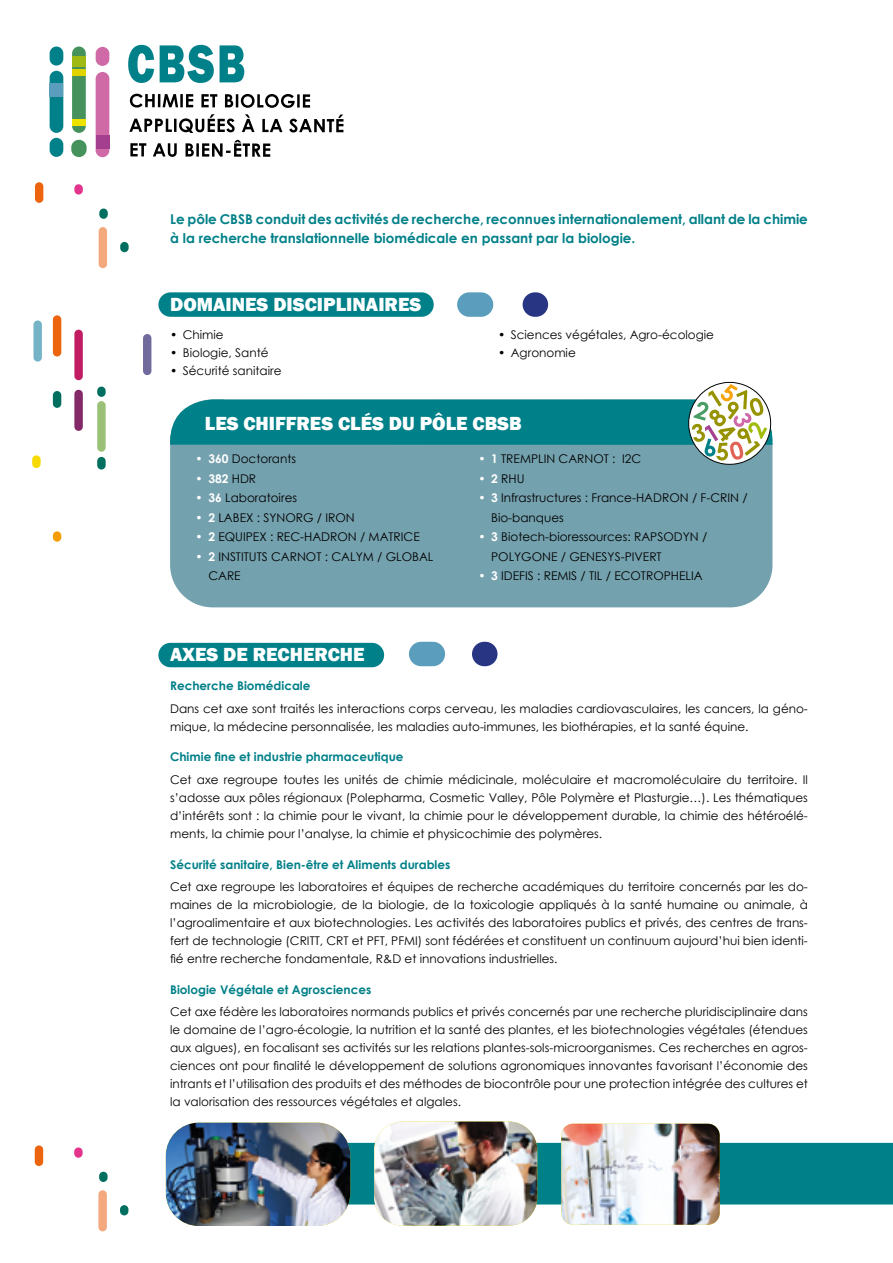
<style>
.page{position:relative;width:893px;height:1263px;background:#fff}
.page>*{position:absolute;margin:0;border:0;box-sizing:border-box;transform-origin:0 0}
.H1___titre1{font:800 19.5px "Franklin Gothic";color:#fff}
.chapô{font:700 13.5px/19.5px "Century Gothic";color:#008088}
.texte_courant{font:12px/18px "Century Gothic";color:#000}
.H2___titre_2{font:700 12px "Century Gothic";color:#008088}
.t1{font:700 12px "Century Gothic";color:#fff}
.s1{font-weight:700;color:#fff}
.s2{font-weight:400;color:#000}
</style>
<div class="page">
<div style="left:158px;top:643px;width:226px;height:24px;background:#008088;border-radius:12px"></div>
<div style="left:143px;top:334px;width:8px;height:41px;background:#716a9c;border-radius:4px"></div>
<div style="left:53px;top:531px;width:8px;height:11px;background:#f59c00;border-radius:4px"></div>
<div style="left:120px;top:242px;width:9px;height:10px;background:#006f5f;border-radius:4px"></div>
<div style="left:74px;top:390px;width:9px;height:41px;background:#842967;border-radius:4px"></div>
<div style="left:99px;top:209px;width:9px;height:10px;background:#006f5f;border-radius:4px"></div>
<div style="left:32px;top:455px;width:9px;height:13px;background:#f6d900;border-radius:4px"></div>
<div style="left:53px;top:391px;width:8px;height:17px;background:#006f5f;border-radius:4px"></div>
<div style="left:97px;top:387px;width:9px;height:10px;background:#006f5f;border-radius:4px"></div>
<div style="left:97px;top:401px;width:9px;height:51px;background:#9ac175;border-radius:4px"></div>
<div style="left:97px;top:457px;width:9px;height:12px;background:#006f5f;border-radius:4px"></div>
<div style="left:53px;top:315px;width:8px;height:41px;background:#ec640d;border-radius:4px"></div>
<div style="left:35px;top:182px;width:8px;height:21px;background:#ec640d;border-radius:4px"></div>
<div style="left:74px;top:184px;width:9px;height:11px;background:#e5348b;border-radius:4px"></div>
<div style="left:74px;top:330px;width:9px;height:50px;background:#c21d63;border-radius:4px"></div>
<div style="left:99px;top:227px;width:8px;height:41px;background:#f3a87d;border-radius:4px"></div>
<div style="left:33px;top:320px;width:9px;height:42px;background:#75b4c7;border-radius:4px"></div>
<div style="left:350px;top:1143px;width:543px;height:61px;background:#008088"></div>
<div style="left:120px;top:1205px;width:8px;height:10px;background:#006f5f;border-radius:4px"></div>
<div style="left:99px;top:1172px;width:9px;height:10px;background:#006f5f;border-radius:4px"></div>
<div style="left:35px;top:1145px;width:8px;height:21px;background:#ec640d;border-radius:4px"></div>
<div style="left:74px;top:1147px;width:9px;height:11px;background:#e5348b;border-radius:4px"></div>
<div style="left:98px;top:1190px;width:9px;height:41px;background:#f3a87d;border-radius:4px"></div>
<div style="left:158px;top:292px;width:276px;height:25px;background:#008088;border-radius:12px"></div>
<div style="left:457px;top:292px;width:36px;height:25px;background:#5a9dbd;border-radius:12px"></div>
<div style="left:523px;top:292px;width:25px;height:25px;background:#283583;border-radius:12px"></div>
<img style="left:561px;top:1124px;width:159px;height:101px">
<img style="left:166px;top:1123px;width:184px;height:103px">
<img style="left:374px;top:1121px;width:163px;height:105px">
<svg style="left:130px;top:94px;width:63px;height:14px"></svg>
<svg style="left:201px;top:94px;width:16px;height:13px"></svg>
<svg style="left:225px;top:94px;width:70px;height:14px"></svg>
<hr style="left:297px;top:94px;width:3px;height:14px;background:#000">
<svg style="left:303px;top:94px;width:7px;height:14px"></svg>
<svg style="left:129px;top:114px;width:106px;height:19px"></svg>
<svg style="left:242px;top:114px;width:13px;height:18px"></svg>
<svg style="left:262px;top:119px;width:20px;height:13px"></svg>
<svg style="left:289px;top:115px;width:54px;height:17px"></svg>
<svg style="left:130px;top:143px;width:16px;height:13px"></svg>
<svg style="left:153px;top:143px;width:24px;height:14px"></svg>
<svg style="left:186px;top:143px;width:8px;height:14px"></svg>
<hr style="left:196px;top:143px;width:3px;height:14px;background:#000">
<svg style="left:202px;top:140px;width:68px;height:17px"></svg>
<div style="left:72px;top:47px;width:14px;height:86px;background:#45925d;border-radius:7px"></div>
<div style="left:96px;top:72px;width:13px;height:85px;background:#d06aa6;border-radius:7px"></div>
<div style="left:50px;top:71px;width:13px;height:62px;background:#008189;border-radius:7px"></div>
<div style="left:50px;top:47px;width:13px;height:19px;background:#008189;border-radius:7px"></div>
<div style="left:96px;top:47px;width:13px;height:19px;background:#d06aa6;border-radius:7px"></div>
<div style="left:50px;top:138px;width:13px;height:19px;background:#008189;border-radius:7px"></div>
<div style="left:71px;top:140px;width:16px;height:17px;background:#45925d;border-radius:8px"></div>
<div style="left:72px;top:56px;width:14px;height:11px;background:#a0ba13"></div>
<div style="left:50px;top:83px;width:13px;height:14px;background:#5a9dbd"></div>
<div style="left:96px;top:135px;width:13px;height:13px;background:#a43f90"></div>
<div style="left:72px;top:70px;width:14px;height:6px;background:#e0d300"></div>
<div style="left:72px;top:119px;width:14px;height:7px;background:#eee300"></div>
<svg style="left:128px;top:45px;width:26px;height:38px"></svg>
<svg style="left:160px;top:45px;width:54px;height:38px"></svg>
<svg style="left:220px;top:45px;width:24px;height:37px"></svg>
<div style="left:409px;top:642px;width:36px;height:24px;background:#5a9dbd;border-radius:12px"></div>
<div style="left:472px;top:642px;width:25px;height:24px;background:#283583;border-radius:12px"></div>
<div style="left:170px;top:399px;width:602px;height:208px;background:#74a1ae;border-radius:43px"></div>
<svg style="left:170px;top:382px;width:603px;height:84px"></svg>
<p class="chapô" style="left:170px;top:209px;width:639px">Le pôle CBSB conduit des activités de recherche, reconnues internationalement, allant de la chimie à la recherche translationnelle biomédicale en passant par la biologie.</p>
<h1 class="H1___titre1" style="left:170px;top:292px;width:253px">DOMAINES DISCIPLINAIRES</h1>
<p class="texte_courant" style="left:170px;top:325px;width:55px">• Chimie</p>
<p class="texte_courant" style="left:170px;top:343px;width:100px">• Biologie, Santé</p>
<p class="texte_courant" style="left:170px;top:361px;width:113px">• Sécurité sanitaire</p>
<p class="texte_courant" style="left:498px;top:325px;width:218px">• Sciences végétales, Agro-écologie</p>
<p class="texte_courant" style="left:498px;top:343px;width:79px">• Agronomie</p>
<h1 class="H1___titre1" style="left:205px;top:411px;width:318px">LES CHIFFRES CLÉS DU PÔLE CBSB</h1>
<p class="texte_courant" style="left:196px;top:450px;width:102px"><span class="s1">• 360</span> Doctorants</p>
<p class="t1" style="left:196px;top:469px;width:62px">• 382 <span class="s2">HDR</span></p>
<p class="texte_courant" style="left:196px;top:489px;width:103px"><span class="s1">• 36</span> Laboratoires</p>
<p class="texte_courant" style="left:196px;top:508px;width:161px"><span class="s1">• 2</span> LABEX : SYNORG / IRON</p>
<p class="texte_courant" style="left:196px;top:528px;width:226px"><span class="s1">• 2</span> EQUIPEX : REC-HADRON / MATRICE</p>
<p class="texte_courant" style="left:208px;top:546px;width:227px;line-height:19.5px;text-indent:-13px"><span class="s1">• 2</span> INSTITUTS CARNOT : CALYM / GLOBAL<br>CARE</p>
<p class="texte_courant" style="left:478px;top:450px;width:164px"><span class="s1">• 1</span> TREMPLIN CARNOT : I2C</p>
<p class="texte_courant" style="left:478px;top:469px;width:48px"><span class="s1">• 2</span> RHU</p>
<p class="texte_courant" style="left:491px;top:488px;width:258px;line-height:19.5px;text-indent:-13px"><span class="s1">• 3</span> Infrastructures : France-HADRON / F-CRIN /<br>Bio-banques</p>
<p class="texte_courant" style="left:491px;top:527px;width:218px;line-height:19.5px;text-indent:-13px"><span class="s1">• 3</span> Biotech-bioressources: RAPSODYN /<br>POLYGONE / GENESYS-PIVERT</p>
<p class="texte_courant" style="left:478px;top:567px;width:226px"><span class="s1">• 3</span> IDEFIS : REMIS / TIL / ECOTROPHELIA</p>
<h1 class="H1___titre1" style="left:170px;top:642px;width:196px">AXES DE RECHERCHE</h1>
<h2 class="H2___titre_2" style="left:170px;top:677px;width:142px">Recherche Biomédicale</h2>
<p class="texte_courant" style="left:170px;top:699px;width:639px">Dans cet axe sont traités les interactions corps cerveau, les maladies cardiovasculaires, les cancers, la géno&shy;mique, la médecine personnalisée, les maladies auto-immunes, les biothérapies, et la santé équine.</p>
<h2 class="H2___titre_2" style="left:170px;top:748px;width:235px">Chimie fine et industrie pharmaceutique</h2>
<p class="texte_courant" style="left:170px;top:770px;width:639px;text-align:justify">Cet axe regroupe toutes les unités de chimie médicinale, moléculaire et macromoléculaire du territoire. Il s’adosse aux pôles régionaux (Polepharma, Cosmetic Valley, Pôle Polymère et Plasturgie…). Les thématiques d’intérêts sont : la chimie pour le vivant, la chimie pour le développement durable, la chimie des hétéroélé&shy;ments, la chimie pour l’analyse, la chimie et physicochimie des polymères.</p>
<h2 class="H2___titre_2" style="left:170px;top:855px;width:282px">Sécurité sanitaire, Bien-être et Aliments durables</h2>
<p class="texte_courant" style="left:170px;top:877px;width:639px;text-align:justify">Cet axe regroupe les laboratoires et équipes de recherche académiques du territoire concernés par les do&shy;maines de la microbiologie, de la biologie, de la toxicologie appliqués à la santé humaine ou animale, à l’agroalimentaire et aux biotechnologies. Les activités des laboratoires publics et privés, des centres de trans&shy;fert de technologie (CRITT, CRT et PFT, PFMI) sont fédérées et constituent un continuum aujourd’hui bien identi&shy;fié entre recherche fondamentale, R&amp;D et innovations industrielles.</p>
<h2 class="H2___titre_2" style="left:170px;top:980px;width:203px">Biologie Végétale et Agrosciences</h2>
<p class="texte_courant" style="left:170px;top:1002px;width:639px;text-align:justify">Cet axe fédère les laboratoires normands publics et privés concernés par une recherche pluridisciplinaire dans le domaine de l’agro-écologie, la nutrition et la santé des plantes, et les biotechnologies végétales (étendues aux algues), en focalisant ses activités sur les relations plantes-sols-microorganismes. Ces recherches en agros&shy;ciences ont pour finalité le développement de solutions agronomiques innovantes favorisant l’économie des intrants et l’utilisation des produits et des méthodes de biocontrôle pour une protection intégrée des cultures et la valorisation des ressources végétales et algales.</p>
</div>
